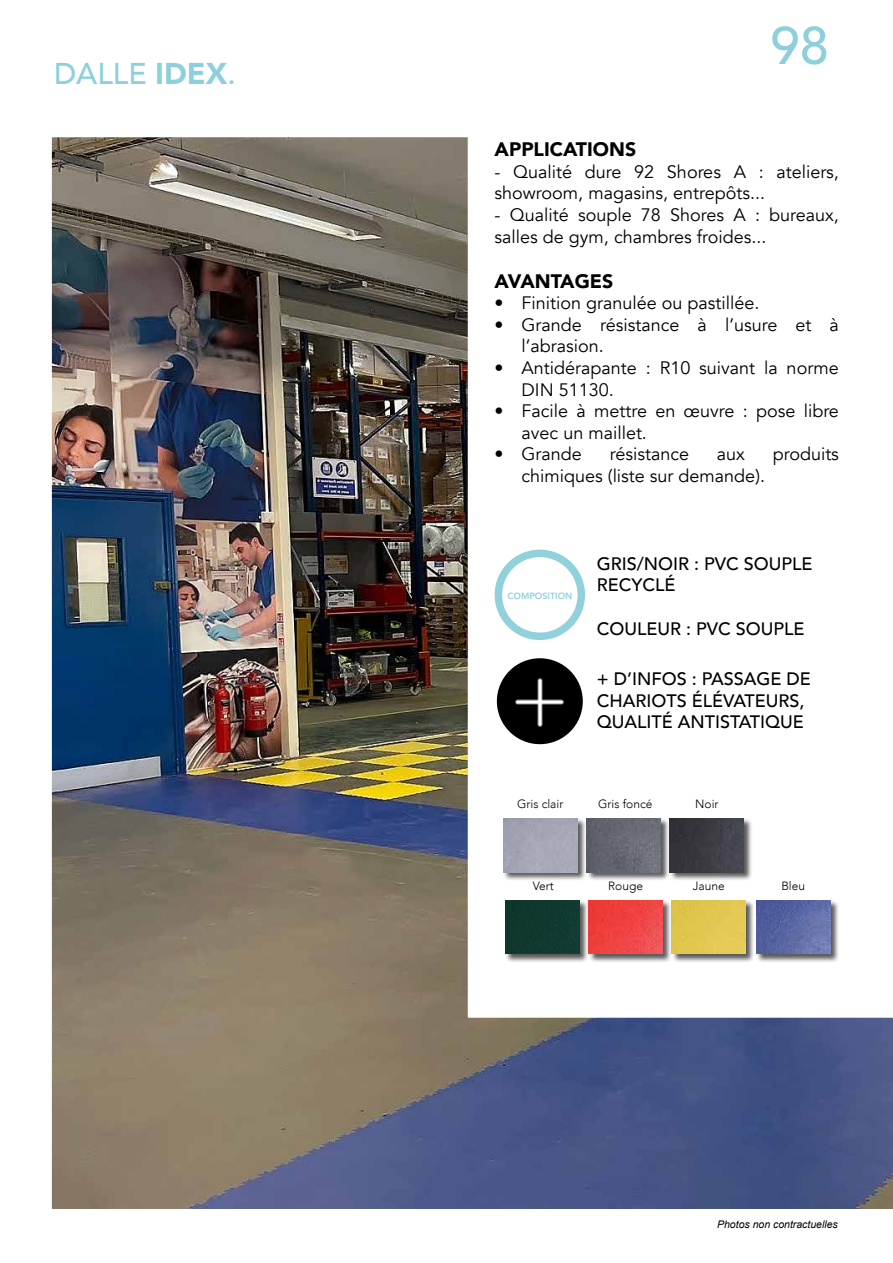
<style>
.page{position:relative;width:893px;height:1263px;background:#fff}
.page>*{position:absolute;margin:0;border:0;box-sizing:border-box;transform-origin:0 0}
.t1{font:500 52.5px "Avenir";color:#8dd0dc}
.t2{font:500 30px "Avenir";color:#8dd0dc}
.t3{font:900 19.5px "Avenir";color:#000}
.t4{font:18px/21.6px "Avenir";color:#000}
.t5{font:500 18px/21.6px "Avenir";color:#000}
.t6{font:300 12px "Avenir";color:#000}
.t7{font:italic 10.5px "Arial";color:#020203}
.t8{font:800 9px "Avenir";color:#90d1dc}
.s1{font-weight:900}
</style>
<div class="page">
<img style="left:52px;top:137px;width:841px;height:1072px">
<div style="left:495px;top:550px;width:90px;height:90px;border:8px solid #90d1dc;border-radius:50%"></div>
<img style="left:498px;top:660px;width:83px;height:83px;border-radius:41px">
<div style="left:497px;top:658px;width:86px;height:86px;border:3px solid #000;border-radius:50%"></div>
<div style="left:756px;top:900px;width:84px;height:63px;background:#000;opacity:.65"></div>
<img style="left:756px;top:900px;width:74px;height:54px">
<div style="left:670px;top:818px;width:83px;height:63px;background:#000;opacity:.65"></div>
<img style="left:670px;top:818px;width:74px;height:54px">
<div style="left:671px;top:900px;width:84px;height:63px;background:#000;opacity:.65"></div>
<img style="left:672px;top:900px;width:74px;height:54px">
<div style="left:505px;top:900px;width:84px;height:63px;background:#000;opacity:.65"></div>
<div style="left:505px;top:900px;width:74px;height:54px;background:#10382f"></div>
<div style="left:503px;top:818px;width:84px;height:63px;background:#000;opacity:.65"></div>
<div style="left:503px;top:818px;width:74px;height:54px;background:#a5a7b6"></div>
<div style="left:588px;top:900px;width:84px;height:63px;background:#000;opacity:.65"></div>
<img style="left:588px;top:900px;width:75px;height:54px">
<div style="left:586px;top:818px;width:84px;height:63px;background:#000;opacity:.65"></div>
<img style="left:587px;top:818px;width:74px;height:54px">
<h2 class="t2" style="left:54px;top:48px;width:183px">DALLE <span class="s1">IDEX</span>.</h2>
<h1 class="t1" style="left:770px;top:0;width:60px">98</h1>
<p class="t3" style="left:495px;top:133px;width:143px">APPLICATIONS</p>
<p class="t4" style="left:495px;top:161px;width:346px">- Qualité dure 92 Shores A : ateliers, showroom, magasins, entrepôts...</p>
<p class="t4" style="left:495px;top:204px;width:346px">- Qualité souple 78 Shores A : bureaux, salles de gym, chambres froides...</p>
<p class="t3" style="left:495px;top:264px;width:120px">AVANTAGES</p>
<p class="t4" style="left:495px;top:293px;width:266px">• Finition granulée ou pastillée.</p>
<p class="t4" style="left:522px;top:314px;width:319px;text-indent:-27px">• Grande résistance à l’usure et à l’abrasion.</p>
<p class="t4" style="left:522px;top:357px;width:319px;text-indent:-27px">• Antidérapante : R10 suivant la norme<br>DIN 51130.</p>
<p class="t4" style="left:522px;top:401px;width:319px;text-indent:-27px">• Facile à mettre en œuvre : pose libre avec un maillet.</p>
<p class="t4" style="left:495px;top:444px;width:89px">• Grande</p>
<p class="t4" style="left:610px;top:444px;width:81px">résistance</p>
<p class="t4" style="left:717px;top:444px;width:30px">aux</p>
<p class="t4" style="left:773px;top:444px;width:68px">produits</p>
<p class="t4" style="left:522px;top:465px;width:245px">chimiques (liste sur demande).</p>
<p class="t8" style="left:507px;top:588px;width:66px">COMPOSITION</p>
<p class="t5" style="left:597px;top:552px;width:217px">GRIS/NOIR : PVC SOUPLE<br>RECYCLÉ</p>
<p class="t5" style="left:597px;top:617px;width:209px">COULEUR : PVC SOUPLE</p>
<p class="t5" style="left:597px;top:667px;width:216px">+ D’INFOS : PASSAGE DE<br>CHARIOTS ÉLÉVATEURS,<br>QUALITÉ ANTISTATIQUE</p>
<p class="t6" style="left:517px;top:797px;width:48px">Gris clair</p>
<p class="t6" style="left:598px;top:797px;width:56px">Gris foncé</p>
<p class="t6" style="left:695px;top:797px;width:25px">Noir</p>
<p class="t6" style="left:533px;top:879px;width:23px">Vert</p>
<p class="t6" style="left:693px;top:879px;width:34px">Jaune</p>
<p class="t6" style="left:608px;top:879px;width:36px">Rouge</p>
<p class="t6" style="left:781px;top:879px;width:25px">Bleu</p>
<p class="t7" style="left:717px;top:1217px;width:122px">Photos non contractuelles</p>
</div>
